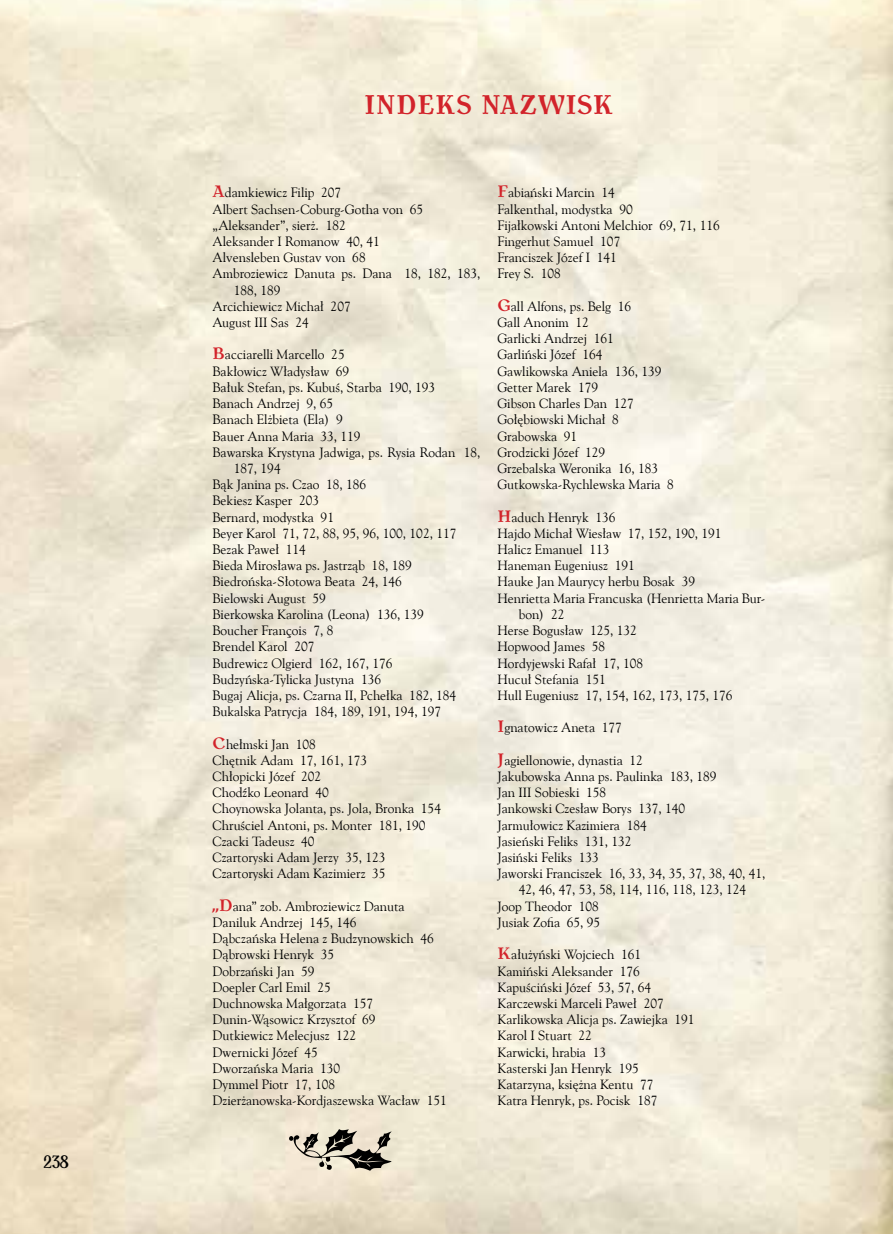
<style>
.page{position:relative;width:893px;height:1234px;background:#fff}
.page>*{position:absolute;margin:0;border:0;box-sizing:border-box;transform-origin:0 0}
.t1{font:700 27px "Antykwa Torunska Cond";letter-spacing:.015em;color:#d2232a}
.t2{font:18px "Antykwa Torunska Cond Med";color:#000}
.t3{font:13.5px/16.2px "Goudy Ol St EU";color:#000}
.s1{font-family:"Antykwa Torunska";font-weight:700;font-size:16.5px;color:#d2232a}
</style>
<div class="page">
<svg style="left:289px;top:1128px;width:103px;height:42px;background:#f0e6d1"></svg>
<h2 class="t2" style="left:43px;top:1147px;width:27px">238</h2>
<h1 class="t1" style="left:364px;top:85px;width:251px">INDEKS NAZWISK</h1>
<p class="t3" style="left:213px;top:185px;width:130px"><span class="s1">A</span>damkiewicz Filip 207</p>
<p class="t3" style="left:213px;top:201px;width:212px">Albert Sachsen-Coburg-Gotha von 65</p>
<p class="t3" style="left:213px;top:217px;width:135px">„Aleksander”, sierż. 182</p>
<p class="t3" style="left:213px;top:233px;width:169px">Aleksander I Romanow 40, 41</p>
<p class="t3" style="left:213px;top:249px;width:155px">Alvensleben Gustav von 68</p>
<p class="t3" style="left:213px;top:266px;width:269px">Ambroziewicz Danuta ps. Dana 18, 182, 183,</p>
<p class="t3" style="left:234px;top:282px;width:48px">188, 189</p>
<p class="t3" style="left:213px;top:298px;width:140px">Arcichiewicz Michał 207</p>
<p class="t3" style="left:213px;top:314px;width:98px">August III Sas 24</p>
<p class="t3" style="left:213px;top:347px;width:134px"><span class="s1">B</span>acciarelli Marcello 25</p>
<p class="t3" style="left:213px;top:363px;width:138px">Bakłowicz Władysław 69</p>
<p class="t3" style="left:213px;top:379px;width:224px">Bałuk Stefan, ps. Kubuś, Starba 190, 193</p>
<p class="t3" style="left:213px;top:395px;width:122px">Banach Andrzej 9, 65</p>
<p class="t3" style="left:213px;top:411px;width:132px">Banach Elżbieta (Ela) 9</p>
<p class="t3" style="left:213px;top:428px;width:149px">Bauer Anna Maria 33, 119</p>
<p class="t3" style="left:213px;top:444px;width:269px">Bawarska Krystyna Jadwiga, ps. Rysia Rodan 18,</p>
<p class="t3" style="left:234px;top:460px;width:48px">187, 194</p>
<p class="t3" style="left:213px;top:476px;width:155px">Bąk Janina ps. Czao 18, 186</p>
<p class="t3" style="left:213px;top:492px;width:108px">Bekiesz Kasper 203</p>
<p class="t3" style="left:213px;top:509px;width:123px">Bernard, modystka 91</p>
<p class="t3" style="left:213px;top:525px;width:245px">Beyer Karol 71, 72, 88, 95, 96, 100, 102, 117</p>
<p class="t3" style="left:213px;top:541px;width:95px">Bezak Paweł 114</p>
<p class="t3" style="left:213px;top:557px;width:201px">Bieda Mirosława ps. Jastrząb 18, 189</p>
<p class="t3" style="left:213px;top:573px;width:191px">Biedrońska-Słotowa Beata 24, 146</p>
<p class="t3" style="left:213px;top:590px;width:115px">Bielowski August 59</p>
<p class="t3" style="left:213px;top:606px;width:213px">Bierkowska Karolina (Leona) 136, 139</p>
<p class="t3" style="left:213px;top:622px;width:122px">Boucher François 7, 8</p>
<p class="t3" style="left:213px;top:638px;width:103px">Brendel Karol 207</p>
<p class="t3" style="left:213px;top:654px;width:181px">Budrewicz Olgierd 162, 167, 176</p>
<p class="t3" style="left:213px;top:671px;width:170px">Budzyńska-Tylicka Justyna 136</p>
<p class="t3" style="left:213px;top:687px;width:245px">Bugaj Alicja, ps. Czarna II, Pchełka 182, 184</p>
<p class="t3" style="left:213px;top:703px;width:230px">Bukalska Patrycja 184, 189, 191, 194, 197</p>
<p class="t3" style="left:213px;top:735px;width:230px"><span class="s1">C</span>hełmski Jan 108<br>Chętnik Adam 17, 161, 173<br>Chłopicki Józef 202<br>Chodźko Leonard 40<br>Choynowska Jolanta, ps. Jola, Bronka 154<br>Chruściel Antoni, ps. Monter 181, 190<br>Czacki Tadeusz 40<br>Czartoryski Adam Jerzy 35, 123<br>Czartoryski Adam Kazimierz 35</p>
<p class="t3" style="left:213px;top:897px;width:236px"><span class="s1">„D</span>ana” zob. Ambroziewicz Danuta<br>Daniluk Andrzej 145, 146<br>Dąbczańska Helena z Budzynowskich 46<br>Dąbrowski Henryk 35<br>Dobrzański Jan 59<br>Doepler Carl Emil 25<br>Duchnowska Małgorzata 157<br>Dunin-Wąsowicz Krzysztof 69<br>Dutkiewicz Melecjusz 122<br>Dwernicki Józef 45<br>Dworzańska Maria 130<br>Dymmel Piotr 17, 108<br>Dzierżanowska-Kordjaszewska Wacław 151</p>
<p class="t3" style="left:497px;top:185px;width:224px"><span class="s1">F</span>abiański Marcin 14<br>Falkenthal, modystka 90<br>Fijałkowski Antoni Melchior 69, 71, 116<br>Fingerhut Samuel 107<br>Franciszek Józef I 141<br>Frey S. 108</p>
<p class="t3" style="left:497px;top:298px;width:178px"><span class="s1">G</span>all Alfons, ps. Belg 16<br>Gall Anonim 12<br>Garlicki Andrzej 161<br>Garliński Józef 164<br>Gawlikowska Aniela 136, 139<br>Getter Marek 179<br>Gibson Charles Dan 127<br>Gołębiowski Michał 8<br>Grabowska 91<br>Grodzicki Józef 129<br>Grzebalska Weronika 16, 183<br>Gutkowska-Rychlewska Maria 8</p>
<p class="t3" style="left:497px;top:509px;width:119px"><span class="s1">H</span>aduch Henryk 136</p>
<p class="t3" style="left:497px;top:525px;width:225px">Hajdo Michał Wiesław 17, 152, 190, 191</p>
<p class="t3" style="left:497px;top:541px;width:113px">Halicz Emanuel 113</p>
<p class="t3" style="left:497px;top:557px;width:139px">Haneman Eugeniusz 191</p>
<p class="t3" style="left:497px;top:573px;width:199px">Hauke Jan Maurycy herbu Bosak 39</p>
<p class="t3" style="left:497px;top:590px;width:269px">Henrietta Maria Francuska (Henrietta Maria Bur-</p>
<p class="t3" style="left:519px;top:606px;width:47px">bon) 22</p>
<p class="t3" style="left:497px;top:622px;width:141px">Herse Bogusław 125, 132</p>
<p class="t3" style="left:497px;top:638px;width:109px">Hopwood James 58</p>
<p class="t3" style="left:497px;top:654px;width:147px">Hordyjewski Rafał 17, 108</p>
<p class="t3" style="left:497px;top:671px;width:110px">Hucuł Stefania 151</p>
<p class="t3" style="left:497px;top:687px;width:236px">Hull Eugeniusz 17, 154, 162, 173, 175, 176</p>
<p class="t3" style="left:497px;top:719px;width:126px"><span class="s1">I</span>gnatowicz Aneta 177</p>
<p class="t3" style="left:497px;top:752px;width:147px"><span class="s1">J</span>agiellonowie, dynastia 12</p>
<p class="t3" style="left:497px;top:768px;width:220px">Jakubowska Anna ps. Paulinka 183, 189</p>
<p class="t3" style="left:497px;top:784px;width:110px">Jan III Sobieski 158</p>
<p class="t3" style="left:497px;top:800px;width:189px">Jankowski Czesław Borys 137, 140</p>
<p class="t3" style="left:497px;top:816px;width:151px">Jarmułowicz Kazimiera 184</p>
<p class="t3" style="left:497px;top:833px;width:135px">Jasieński Feliks 131, 132</p>
<p class="t3" style="left:497px;top:849px;width:103px">Jasiński Feliks 133</p>
<p class="t3" style="left:497px;top:865px;width:269px">Jaworski Franciszek 16, 33, 34, 35, 37, 38, 40, 41,</p>
<p class="t3" style="left:519px;top:881px;width:229px">42, 46, 47, 53, 58, 114, 116, 118, 123, 124</p>
<p class="t3" style="left:497px;top:897px;width:103px">Joop Theodor 108</p>
<p class="t3" style="left:497px;top:914px;width:104px">Jusiak Zofia 65, 95</p>
<p class="t3" style="left:497px;top:946px;width:199px"><span class="s1">K</span>ałużyński Wojciech 161<br>Kamiński Aleksander 176<br>Kapuściński Józef 53, 57, 64<br>Karczewski Marceli Paweł 207<br>Karlikowska Alicja ps. Zawiejka 191<br>Karol I Stuart 22<br>Karwicki, hrabia 13<br>Kasterski Jan Henryk 195<br>Katarzyna, księżna Kentu 77<br>Katra Henryk, ps. Pocisk 187</p>
</div>
